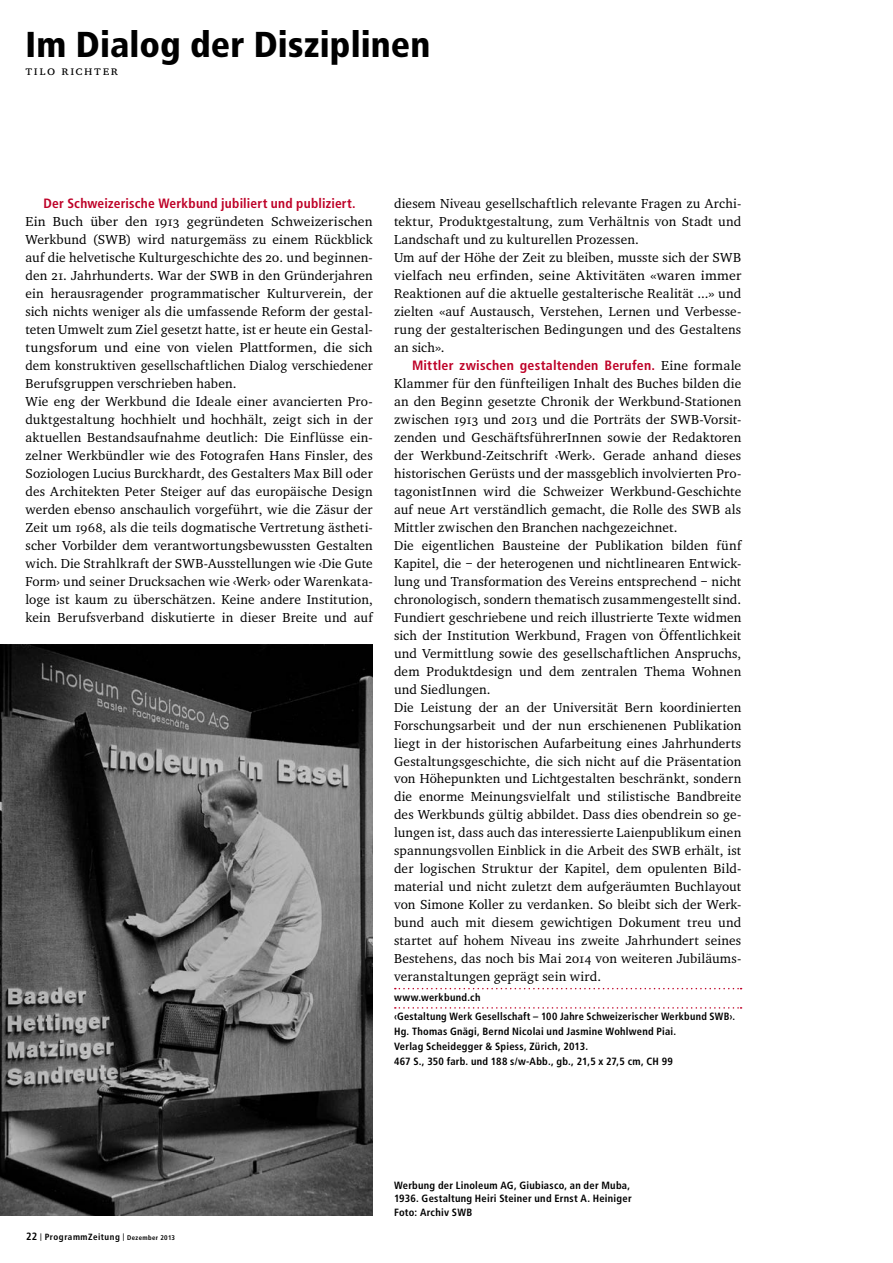
<style>
.page{position:relative;width:893px;height:1263px;background:#fff}
.page>*{position:absolute;margin:0;border:0;box-sizing:border-box;transform-origin:0 0}
.t1{font:900 condensed 36px "Frutiger";letter-spacing:.005em;color:#000}
.t2{font:13.5px/18px "Charter EF";letter-spacing:.01em;color:#000}
.t3{font:13.5px "Charter EF";letter-spacing:.01em;color:#000;scale:1.04 1}
.t4{font:700 condensed 13.5px "Frutiger LT Com";letter-spacing:.015em;color:#be0027}
.t5{font:13.5px "Charter EF Regular SC";letter-spacing:.115em;color:#000}
.t6{font:700 condensed 10.5px/15px "Frutiger LT Com";letter-spacing:.025em;color:#000}
.t7{font:700 condensed 9px "Frutiger LT Com";letter-spacing:.055em;color:#000}
.s1{font-family:"Frutiger LT Com";font-weight:700;font-stretch:condensed;color:#be0027}
.s2{font-family:"Charter EF Regular SC"}
.s3{font-family:"Charter EF";font-weight:400;font-stretch:normal;color:#000}
.s4{font-size:10.5px}
.s5{font-size:6.75px}
</style>
<div class="page">
<svg style="left:395px;top:988px;width:347px;height:1px"></svg>
<svg style="left:395px;top:1007px;width:347px;height:2px"></svg>
<img style="left:0;top:645px;width:373px;height:570px">
<p class="t1" style="left:26px;top:23px;width:406px">Im Dialog der Disziplinen</p>
<p class="t5" style="left:26px;top:62px;width:94px">tilo richter</p>
<p class="t2" style="left:25px;top:194px;width:349px;text-indent:18px"><span class="s1">Der Schweizerische Werkbund jubiliert und publiziert.<br></span>Ein Buch über den <span class="s2">1913</span> gegründeten Schweizerischen Werkbund (SWB) wird naturgemäss zu einem Rückblick auf die helvetische Kulturgeschichte des <span class="s2">20</span>. und beginnen&shy;den <span class="s2">21</span>. Jahrhunderts. War der SWB in den Gründerjahren ein herausragender programmatischer Kulturverein, der sich nichts weniger als die umfassende Reform der gestal&shy;teten Umwelt zum Ziel gesetzt hatte, ist er heute ein Gestal&shy;tungsforum und eine von vielen Plattformen, die sich dem konstruktiven gesellschaftlichen Dialog verschiedener Berufsgruppen verschrieben haben.<br>Wie eng der Werkbund die Ideale einer avancierten Pro&shy;duktgestaltung hochhielt und hochhält, zeigt sich in der aktuellen Bestandsaufnahme deutlich: Die Einflüsse ein&shy;zelner Werkbündler wie des Fotografen Hans Finsler, des Soziologen Lucius Burckhardt, des Gestalters Max Bill oder des Architekten Peter Steiger auf das europäische Design werden ebenso anschaulich vorgeführt, wie die Zäsur der Zeit um <span class="s2">1968</span>, als die teils dogmatische Vertretung ästheti&shy;scher Vorbilder dem verantwortungsbewussten Gestalten wich. Die Strahlkraft der SWB-Ausstellungen wie ‹Die Gute Form› und seiner Drucksachen wie ‹Werk› oder Warenkata&shy;loge ist kaum zu überschätzen. Keine andere Institution, kein Berufsverband diskutierte in dieser Breite und auf</p>
<p class="t2" style="left:394px;top:194px;width:349px">diesem Niveau gesellschaftlich relevante Fragen zu Archi-</p>
<p class="t2" style="left:394px;top:212px;width:349px">tektur, Produktgestaltung, zum Verhältnis von Stadt und</p>
<p class="t2" style="left:394px;top:230px;width:246px">Landschaft und zu kulturellen Prozessen.</p>
<p class="t2" style="left:394px;top:248px;width:349px">Um auf der Höhe der Zeit zu bleiben, musste sich der SWB</p>
<p class="t3" style="left:394px;top:267px;width:335px">vielfach neu erfinden, seine Aktivitäten «waren immer</p>
<p class="t2" style="left:394px;top:284px;width:349px">Reaktionen auf die aktuelle gestalterische Realität ...» und</p>
<p class="t2" style="left:394px;top:302px;width:349px">zielten «auf Austausch, Verstehen, Lernen und Verbesse-</p>
<p class="t2" style="left:394px;top:320px;width:349px">rung der gestalterischen Bedingungen und des Gestaltens</p>
<p class="t2" style="left:394px;top:338px;width:52px">an sich».</p>
<p class="t4" style="left:412px;top:357px;width:331px">Mittler zwischen gestaltenden Berufen. <span class="s3">Eine formale</span></p>
<p class="t2" style="left:394px;top:374px;width:349px">Klammer für den fünfteiligen Inhalt des Buches bilden die</p>
<p class="t2" style="left:394px;top:392px;width:349px">an den Beginn gesetzte Chronik der Werkbund-Stationen</p>
<p class="t2" style="left:394px;top:410px;width:349px">zwischen <span class="s2">1913</span> und <span class="s2">2013</span> und die Porträts der SWB-Vorsit-</p>
<p class="t2" style="left:394px;top:428px;width:349px">zenden und GeschäftsführerInnen sowie der Redaktoren</p>
<p class="t2" style="left:394px;top:446px;width:349px">der Werkbund-Zeitschrift ‹Werk›. Gerade anhand dieses</p>
<p class="t2" style="left:394px;top:464px;width:349px">historischen Gerüsts und der massgeblich involvierten Pro-</p>
<p class="t2" style="left:394px;top:482px;width:349px">tagonistInnen wird die Schweizer Werkbund-Geschichte</p>
<p class="t2" style="left:394px;top:500px;width:349px">auf neue Art verständlich gemacht, die Rolle des SWB als</p>
<p class="t2" style="left:394px;top:518px;width:285px">Mittler zwischen den Branchen nachgezeichnet.</p>
<p class="t2" style="left:394px;top:536px;width:349px">Die eigentlichen Bausteine der Publikation bilden fünf</p>
<p class="t2" style="left:394px;top:554px;width:349px">Kapitel, die – der heterogenen und nichtlinearen Entwick-</p>
<p class="t2" style="left:394px;top:572px;width:349px">lung und Transformation des Vereins entsprechend – nicht</p>
<p class="t2" style="left:394px;top:590px;width:349px">chronologisch, sondern thematisch zusammengestellt sind.</p>
<p class="t2" style="left:394px;top:608px;width:349px">Fundiert geschriebene und reich illustrierte Texte widmen</p>
<p class="t2" style="left:394px;top:626px;width:349px">sich der Institution Werkbund, Fragen von Öffentlichkeit</p>
<p class="t2" style="left:394px;top:644px;width:349px">und Vermittlung sowie des gesellschaftlichen Anspruchs,</p>
<p class="t2" style="left:394px;top:662px;width:349px">dem Produktdesign und dem zentralen Thema Wohnen</p>
<p class="t2" style="left:394px;top:680px;width:98px">und Siedlungen.</p>
<p class="t2" style="left:394px;top:698px;width:349px">Die Leistung der an der Universität Bern koordinierten</p>
<p class="t2" style="left:394px;top:716px;width:349px">Forschungsarbeit und der nun erschienenen Publikation</p>
<p class="t2" style="left:394px;top:734px;width:349px">liegt in der historischen Aufarbeitung eines Jahrhunderts</p>
<p class="t2" style="left:394px;top:752px;width:349px">Gestaltungsgeschichte, die sich nicht auf die Präsentation</p>
<p class="t2" style="left:394px;top:770px;width:349px">von Höhepunkten und Lichtgestalten beschränkt, sondern</p>
<p class="t2" style="left:394px;top:788px;width:349px">die enorme Meinungsvielfalt und stilistische Bandbreite</p>
<p class="t2" style="left:394px;top:806px;width:349px">des Werkbunds gültig abbildet. Dass dies obendrein so ge-</p>
<p class="t2" style="left:394px;top:824px;width:349px">lungen ist, dass auch das interessierte Laienpublikum einen</p>
<p class="t2" style="left:394px;top:842px;width:349px">spannungsvollen Einblick in die Arbeit des SWB erhält, ist</p>
<p class="t2" style="left:394px;top:860px;width:347px">der logischen Struktur der Kapitel, dem opulenten Bild-</p>
<p class="t2" style="left:394px;top:878px;width:349px">material und nicht zuletzt dem aufgeräumten Buchlayout</p>
<p class="t2" style="left:394px;top:896px;width:349px">von Simone Koller zu verdanken. So bleibt sich der Werk-</p>
<p class="t2" style="left:394px;top:914px;width:349px">bund auch mit diesem gewichtigen Dokument treu und</p>
<p class="t2" style="left:394px;top:932px;width:349px">startet auf hohem Niveau ins zweite Jahrhundert seines</p>
<p class="t2" style="left:394px;top:950px;width:349px">Bestehens, das noch bis Mai <span class="s2">2014</span> von weiteren Jubiläums-</p>
<p class="t2" style="left:394px;top:968px;width:209px">veranstaltungen geprägt sein wird.</p>
<p class="t6" style="left:394px;top:988px;width:343px;line-height:19.2px">www.werkbund.ch<br>‹Gestaltung Werk Gesellschaft – 100 Jahre Schweizerischer Werkbund SWB›.</p>
<p class="t6" style="left:394px;top:1024px;width:284px">Hg. Thomas Gnägi, Bernd Nicolai und Jasmine Wohlwend Piai.<br>Verlag Scheidegger &amp; Spiess, Zürich, 2013.<br>467 S., 350 farb. und 188 s/w-Abb., gb., 21,5 x 27,5 cm, CH 99</p>
<p class="t7" style="left:26px;top:1231px;width:151px"><span class="s4">22</span> <sup>|</sup> ProgrammZeitung <sup>|</sup> <span class="s5">Dezember 2013</span></p>
<p class="t6" style="left:394px;top:1178px;width:239px;line-height:13.5px">Werbung der Linoleum AG, Giubiasco, an der Muba,<br>1936. Gestaltung Heiri Steiner und Ernst A. Heiniger<br>Foto: Archiv SWB</p>
</div>
